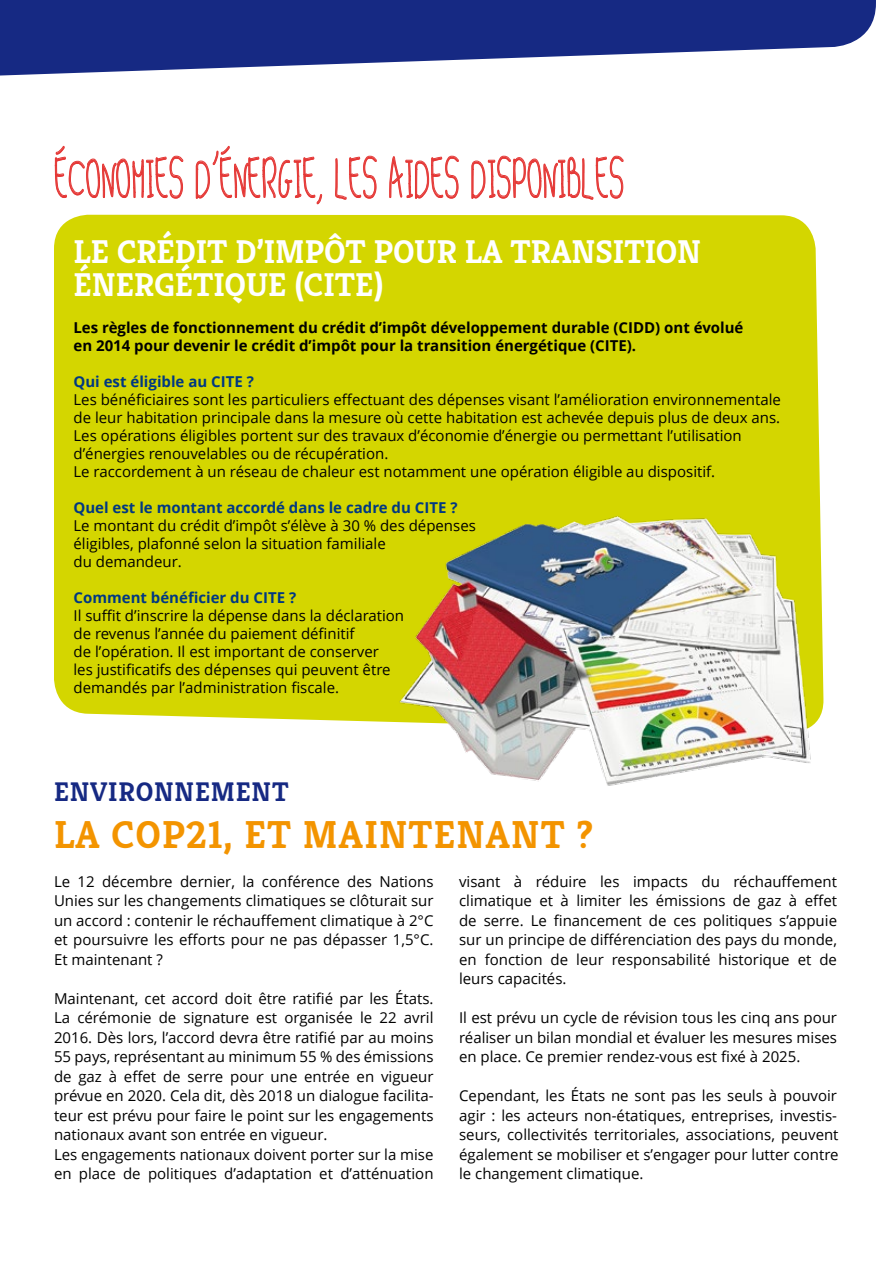
<style>
.page{position:relative;width:893px;height:1263px;background:#fff}
.page>*{position:absolute;margin:0;border:0;box-sizing:border-box;transform-origin:0 0}
.t1{font:54.45px "Al seana";letter-spacing:.02em;color:#e53836;scale:.61 1}
.t2{font:700 39px "Kreon";letter-spacing:.03em;color:#f39400}
.t3{font:700 33px/33px "Kreon";color:#fff}
.t4{font:700 27px "Kreon";letter-spacing:.03em;color:#162983}
.t5{font:15px/19.5px "Open Sans";color:#000;text-align:justify}
.t6{font:700 15px/18px "Open Sans";color:#000}
.t7{font:700 15px "Open Sans";color:#003882}
</style>
<div class="page">
<svg style="left:0;top:0;width:876px;height:76px;fill:#162983"></svg>
<div style="left:54px;top:215px;width:770px;height:509px;background:#d4d600"></div>
<img style="left:395px;top:511px;width:419px;height:275px">
<svg style="left:54px;top:70px;width:130px;height:274px"></svg>
<svg style="left:195px;top:145px;width:128px;height:165px"></svg>
<svg style="left:335px;top:155px;width:42px;height:155px"></svg>
<svg style="left:389px;top:155px;width:70px;height:155px"></svg>
<svg style="left:471px;top:155px;width:153px;height:155px"></svg>
<h1 class="t1" style="left:54px;top:147px;width:937px">ÉCONOMIES D’ÉNERGIE, LES AIDES DISPONIBLES</h1>
<h3 class="t3" style="left:74px;top:235px;width:629px">LE CRÉDIT D’IMPÔT POUR LA TRANSITION<br>ÉNERGÉTIQUE (CITE)</h3>
<p class="t6" style="left:74px;top:319px;width:671px">Les règles de fonctionnement du crédit d’impôt développement durable (CIDD) ont évolué en 2014 pour devenir le crédit d’impôt pour la transition énergétique (CITE).</p>
<p class="t7" style="left:74px;top:371px;width:182px">Qui est éligible au CITE ?</p>
<p class="t5" style="left:74px;top:391px;width:709px;line-height:18px;text-align:left">Les bénéficiaires sont les particuliers effectuant des dépenses visant l’amélioration environnementale de leur habitation principale dans la mesure où cette habitation est achevée depuis plus de deux ans.<br>Les opérations éligibles portent sur des travaux d’économie d’énergie ou permettant l’utilisation d’énergies renouvelables ou de récupération.<br>Le raccordement à un réseau de chaleur est notamment une opération éligible au dispositif.</p>
<p class="t7" style="left:74px;top:497px;width:385px">Quel est le montant accordé dans le cadre du CITE ?</p>
<p class="t5" style="left:74px;top:517px;width:404px;line-height:18px;text-align:left">Le montant du crédit d’impôt s’élève à 30 % des dépenses éligibles, plafonné selon la situation familiale<br>du demandeur.</p>
<p class="t7" style="left:74px;top:587px;width:224px">Comment bénéficier du CITE ?</p>
<p class="t5" style="left:74px;top:607px;width:332px;line-height:18px;text-align:left">Il suffit d’inscrire la dépense dans la déclaration de revenus l’année du paiement définitif<br>de l’opération. Il est important de conserver<br>les justificatifs des dépenses qui peuvent être demandés par l’administration fiscale.</p>
<h3 class="t4" style="left:54px;top:775px;width:236px">ENVIRONNEMENT</h3>
<h2 class="t2" style="left:54px;top:810px;width:541px">LA COP21, ET MAINTENANT ?</h2>
<p class="t5" style="left:54px;top:871px;width:381px">Le 12 décembre dernier, la conférence des Nations Unies sur les changements climatiques se clôturait sur un accord : contenir le réchauffement climatique à 2°C et poursuivre les efforts pour ne pas dépasser 1,5°C.<br>Et maintenant ?</p>
<p class="t5" style="left:54px;top:988px;width:381px;text-align:left">Maintenant, cet accord doit être ratifié par les États.<br>La cérémonie de signature est organisée le 22 avril 2016. Dès lors, l’accord devra être ratifié par au moins 55 pays, représentant au minimum 55 % des émissions de gaz à effet de serre pour une entrée en vigueur prévue en 2020. Cela dit, dès 2018 un dialogue facilita&shy;teur est prévu pour faire le point sur les engagements nationaux avant son entrée en vigueur.<br>Les engagements nationaux doivent porter sur la mise en place de politiques d’adaptation et d’atténuation</p>
<p class="t5" style="left:459px;top:871px;width:379px">visant à réduire les impacts du réchauffement climatique et à limiter les émissions de gaz à effet de serre. Le financement de ces politiques s’appuie sur un principe de différenciation des pays du monde, en fonction de leur responsabilité historique et de leurs capacités.</p>
<p class="t5" style="left:459px;top:1008px;width:379px">Il est prévu un cycle de révision tous les cinq ans pour réaliser un bilan mondial et évaluer les mesures mises en place. Ce premier rendez-vous est fixé à 2025.</p>
<p class="t5" style="left:459px;top:1086px;width:381px">Cependant, les États ne sont pas les seuls à pouvoir agir : les acteurs non-étatiques, entreprises, investis&shy;seurs, collectivités territoriales, associations, peuvent également se mobiliser et s’engager pour lutter contre le changement climatique.</p>
</div>
